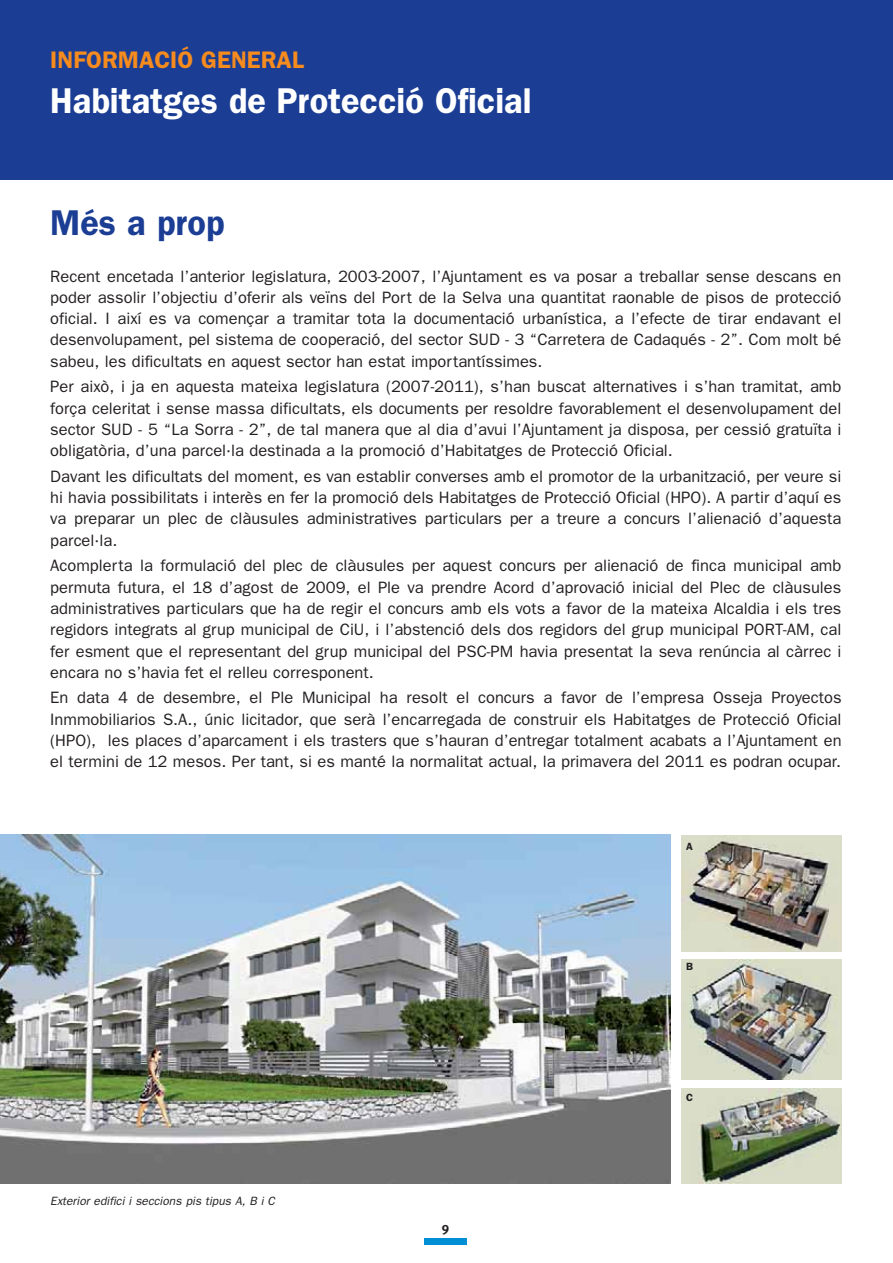
<style>
.page{position:relative;width:893px;height:1263px;background:#fff}
.page>*{position:absolute;margin:0;border:0;box-sizing:border-box;transform-origin:0 0}
.t1{font:600 36px "Franklin Gothic";color:#fff;scale:.95 1}
.t2{font:600 36px "Franklin Gothic";color:#1b3e94;scale:.95 1}
.t3{font:600 24px "Franklin Gothic";color:#f68b1e}
.t4{font:16.5px/21.3px "Franklin Gothic";color:#231f20;text-align:justify}
.t5{font:700 13.5px "Meta Plus";color:#231f20}
.t6{font:italic 12px "Franklin Gothic";color:#231f20}
.t7{font:600 10.5px "Franklin Gothic";color:#231f20}
</style>
<div class="page">
<div style="left:424px;top:1238px;width:43px;height:6px;background:#008fd4"></div>
<div style="left:0;top:0;width:893px;height:179px;background:#1b3e94"></div>
<img style="left:0;top:835px;width:671px;height:348px">
<img style="left:682px;top:836px;width:159px;height:115px">
<img style="left:682px;top:959px;width:159px;height:120px">
<img style="left:682px;top:1089px;width:159px;height:94px">
<h2 class="t3" style="left:50px;top:51px;width:255px">INFORMACIÓ GENERAL</h2>
<h1 class="t1" style="left:50px;top:88px;width:508px">Habitatges de Protecció Oficial</h1>
<h1 class="t2" style="left:50px;top:210px;width:185px">Més a prop</h1>
<p class="t4" style="left:50px;top:267px;width:793px">Recent encetada l’anterior legislatura, 2003-2007, l’Ajuntament es va posar a treballar sense descans en poder assolir l’objectiu d’oferir als veïns del Port de la Selva una quantitat raonable de pisos de protecció oficial. I així es va començar a tramitar tota la documentació urbanística, a l’efecte de tirar endavant el desenvolupament, pel sistema de cooperació, del sector SUD - 3 “Carretera de Cadaqués - 2”. Com molt bé sabeu, les dificultats en aquest sector han estat importantíssimes.</p>
<p class="t4" style="left:50px;top:377px;width:793px">Per això, i ja en aquesta mateixa legislatura (2007-2011), s’han buscat alternatives i s’han tramitat, amb força celeritat i sense massa dificultats, els documents per resoldre favorablement el desenvolupament del sector SUD - 5 “La Sorra - 2”, de tal manera que al dia d’avui l’Ajuntament ja disposa, per cessió gratuïta i obligatòria, d’una parcel·la destinada a la promoció d’Habitatges de Protecció Oficial.</p>
<p class="t4" style="left:50px;top:467px;width:793px">Davant les dificultats del moment, es van establir converses amb el promotor de la urbanització, per veure si hi havia possibilitats i interès en fer la promoció dels Habitatges de Protecció Oficial (HPO). A partir d’aquí es va preparar un plec de clàusules administratives particulars per a treure a concurs l’alienació d’aquesta parcel·la.</p>
<p class="t4" style="left:50px;top:556px;width:793px">Acomplerta la formulació del plec de clàusules per aquest concurs per alienació de finca municipal amb permuta futura, el 18 d’agost de 2009, el Ple va prendre Acord d’aprovació inicial del Plec de clàusules administratives particulars que ha de regir el concurs amb els vots a favor de la mateixa Alcaldia i els tres regidors integrats al grup municipal de CiU, i l’abstenció dels dos regidors del grup municipal PORT-AM, cal fer esment que el representant del grup municipal del PSC-PM havia presentat la seva renúncia al càrrec i encara no s’havia fet el relleu corresponent.</p>
<p class="t4" style="left:50px;top:688px;width:793px">En data 4 de desembre, el Ple Municipal ha resolt el concurs a favor de l’empresa Osseja Proyectos Inmmobiliarios S.A., únic licitador, que serà l’encarregada de construir els Habitatges de Protecció Oficial (HPO), les places d’aparcament i els trasters que s’hauran d’entregar totalment acabats a l’Ajuntament en el termini de 12 mesos. Per tant, si es manté la normalitat actual, la primavera del 2011 es podran ocupar.</p>
<p class="t7" style="left:686px;top:842px;width:8px">A</p>
<p class="t7" style="left:686px;top:963px;width:8px">B</p>
<p class="t6" style="left:50px;top:1196px;width:226px">Exterior edifici i seccions pis tipus A, B i C</p>
<p class="t5" style="left:442px;top:1220px;width:9px">9</p>
<p class="t7" style="left:686px;top:1094px;width:8px">C</p>
</div>
